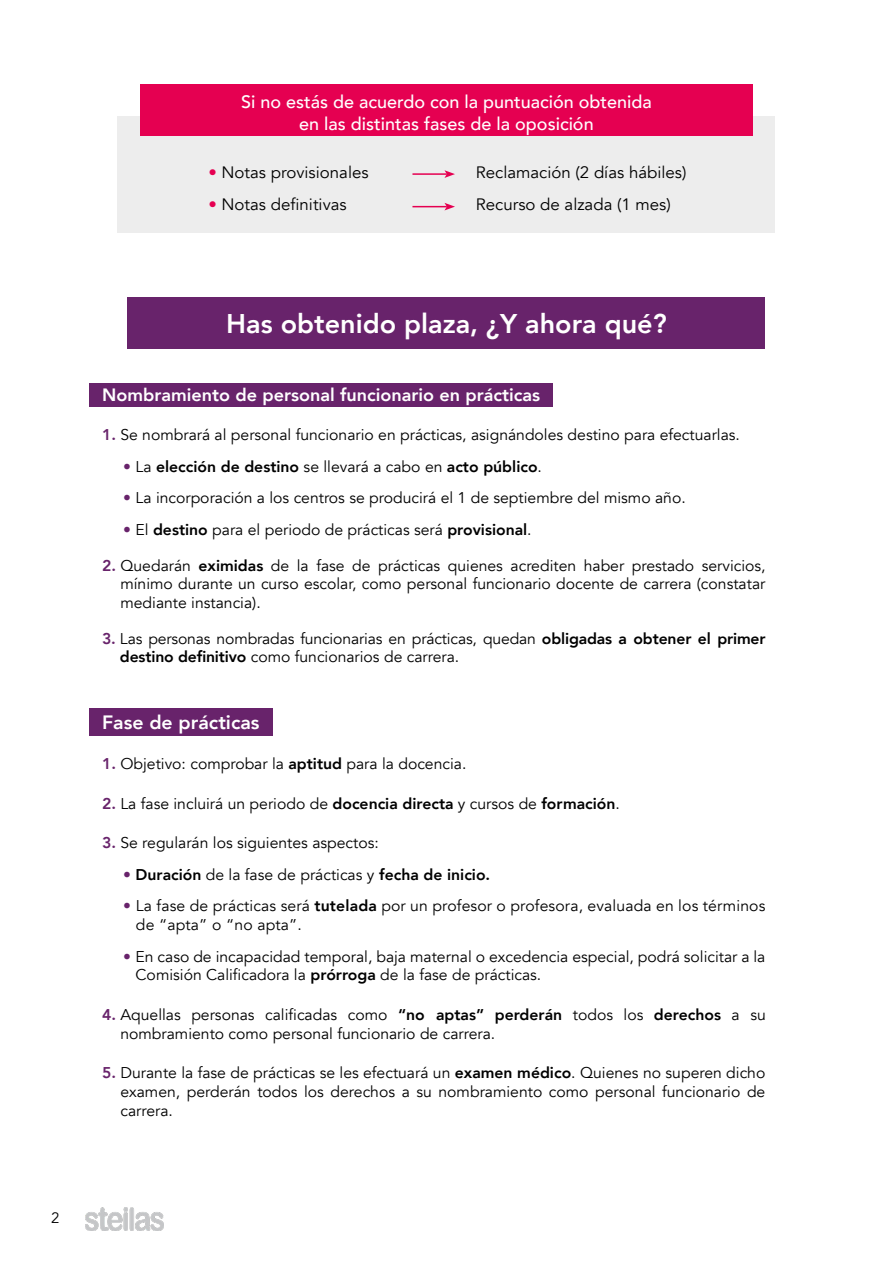
<style>
.page{position:relative;width:893px;height:1263px;background:#fff}
.page>*{position:absolute;margin:0;border:0;box-sizing:border-box;transform-origin:0 0}
.t1{font:800 27px "Avenir";color:#fff}
.t2{font:800 19.35px "Avenir";color:#fff}
.t3{font:500 18px/21.6px "Avenir";color:#fff;text-align:center}
.t4{font:800 17.85px "Avenir";color:#fff}
.t5{font:16.5px "Avenir";color:#000}
.t6{font:15.6px/18.8px "Avenir";color:#000}
.t7{font:800 15.6px "Avenir";color:#000}
.t8{font:15px "Avenir";color:#000}
.s1{color:#e50051}
.s2{font-weight:800;color:#68236b}
.s3{font-weight:400;color:#68236b}
.s4{font-weight:400}
.s5{color:#68236b}
.s6{font-weight:800}
</style>
<div class="page">
<img style="left:85px;top:1208px;width:79px;height:22px">
<div style="left:89px;top:383px;width:464px;height:23px;background:#68236b"></div>
<div style="left:89px;top:708px;width:183px;height:28px;background:#68236b"></div>
<div style="left:128px;top:298px;width:637px;height:51px;background:#68236b"></div>
<div style="left:118px;top:116px;width:657px;height:116px;background:#ededed"></div>
<hr style="left:412px;top:173px;width:35px;height:2px;background:#e50051">
<svg style="left:444px;top:170px;width:11px;height:8px"></svg>
<hr style="left:412px;top:206px;width:35px;height:1px;background:#e50051">
<svg style="left:444px;top:203px;width:11px;height:7px"></svg>
<div style="left:140px;top:85px;width:613px;height:51px;background:#e50051"></div>
<p class="t8" style="left:51px;top:1208px;width:10px">2</p>
<p class="t3" style="left:241px;top:90px;width:412px">Si no estás de acuerdo con la puntuación obtenida en las distintas fases de la oposición</p>
<p class="t5" style="left:208px;top:162px;width:162px"><span class="s1">•</span> Notas provisionales</p>
<p class="t5" style="left:476px;top:162px;width:212px">Reclamación (2 días hábiles)</p>
<p class="t5" style="left:208px;top:195px;width:140px"><span class="s1">•</span> Notas definitivas</p>
<p class="t5" style="left:476px;top:195px;width:197px">Recurso de alzada (1 mes)</p>
<h1 class="t1" style="left:226px;top:303px;width:442px">Has obtenido plaza, ¿Y ahora qué?</h1>
<p class="t4" style="left:102px;top:380px;width:439px">Nombramiento de personal funcionario en prácticas</p>
<p class="t6" style="left:102px;top:426px;width:639px"><span class="s2">1.</span> Se nombrará al personal funcionario en prácticas, asignándoles destino para efectuarlas.</p>
<p class="t7" style="left:123px;top:454px;width:420px"><span class="s3">•</span> <span class="s4">La</span> elección de destino <span class="s4">se llevará a cabo en</span> acto público<span class="s4">.</span></p>
<p class="t6" style="left:123px;top:489px;width:564px"><span class="s5">•</span> La incorporación a los centros se producirá el 1 de septiembre del mismo año.</p>
<p class="t6" style="left:123px;top:520px;width:410px"><span class="s5">•</span> El <span class="s6">destino</span> para el periodo de prácticas será <span class="s6">provisional</span>.</p>
<p class="t6" style="left:120px;top:556px;width:647px;text-align:justify;text-indent:-18px"><span class="s2">2.</span> Quedarán <span class="s6">eximidas</span> de la fase de prácticas quienes acrediten haber prestado servicios, mínimo durante un curso escolar, como personal funcionario docente de carrera (constatar mediante instancia).</p>
<p class="t6" style="left:120px;top:629px;width:647px;text-indent:-18px"><span class="s2">3.</span> Las personas nombradas funcionarias en prácticas, quedan <span class="s6">obligadas a obtener el primer destino definitivo</span> como funcionarios de carrera.</p>
<p class="t2" style="left:102px;top:707px;width:159px">Fase de prácticas</p>
<p class="t6" style="left:102px;top:754px;width:366px"><span class="s2">1.</span> Objetivo: comprobar la <span class="s6">aptitud</span> para la docencia.</p>
<p class="t6" style="left:102px;top:794px;width:519px"><span class="s2">2.</span> La fase incluirá un periodo de <span class="s6">docencia directa</span> y cursos de <span class="s6">formación</span>.</p>
<p class="t6" style="left:102px;top:834px;width:278px"><span class="s2">3.</span> Se regularán los siguientes aspectos:</p>
<p class="t7" style="left:123px;top:862px;width:368px"><span class="s3">•</span> Duración <span class="s4">de la fase de prácticas y</span> fecha de inicio.</p>
<p class="t6" style="left:136px;top:897px;width:631px;text-indent:-13px"><span class="s5">•</span> La fase de prácticas será <span class="s6">tutelada</span> por un profesor o profesora, evaluada en los términos de “apta” o “no apta”.</p>
<p class="t6" style="left:136px;top:947px;width:631px;text-indent:-12px"><span class="s5">•</span> En caso de incapacidad temporal, baja maternal o excedencia especial, podrá solicitar a la<br>Comisión Calificadora la <span class="s6">prórroga</span> de la fase de prácticas.</p>
<p class="t6" style="left:120px;top:1005px;width:647px;text-indent:-18px"><span class="s2">4.</span> Aquellas personas calificadas como <span class="s6">“no aptas” perderán</span> todos los <span class="s6">derechos</span> a su nombramiento como personal funcionario de carrera.</p>
<p class="t6" style="left:120px;top:1064px;width:646px;text-align:justify;text-indent:-18px"><span class="s2">5.</span> Durante la fase de prácticas se les efectuará un <span class="s6">examen médico</span>. Quienes no superen dicho examen, perderán todos los derechos a su nombramiento como personal funcionario de carrera.</p>
</div>
